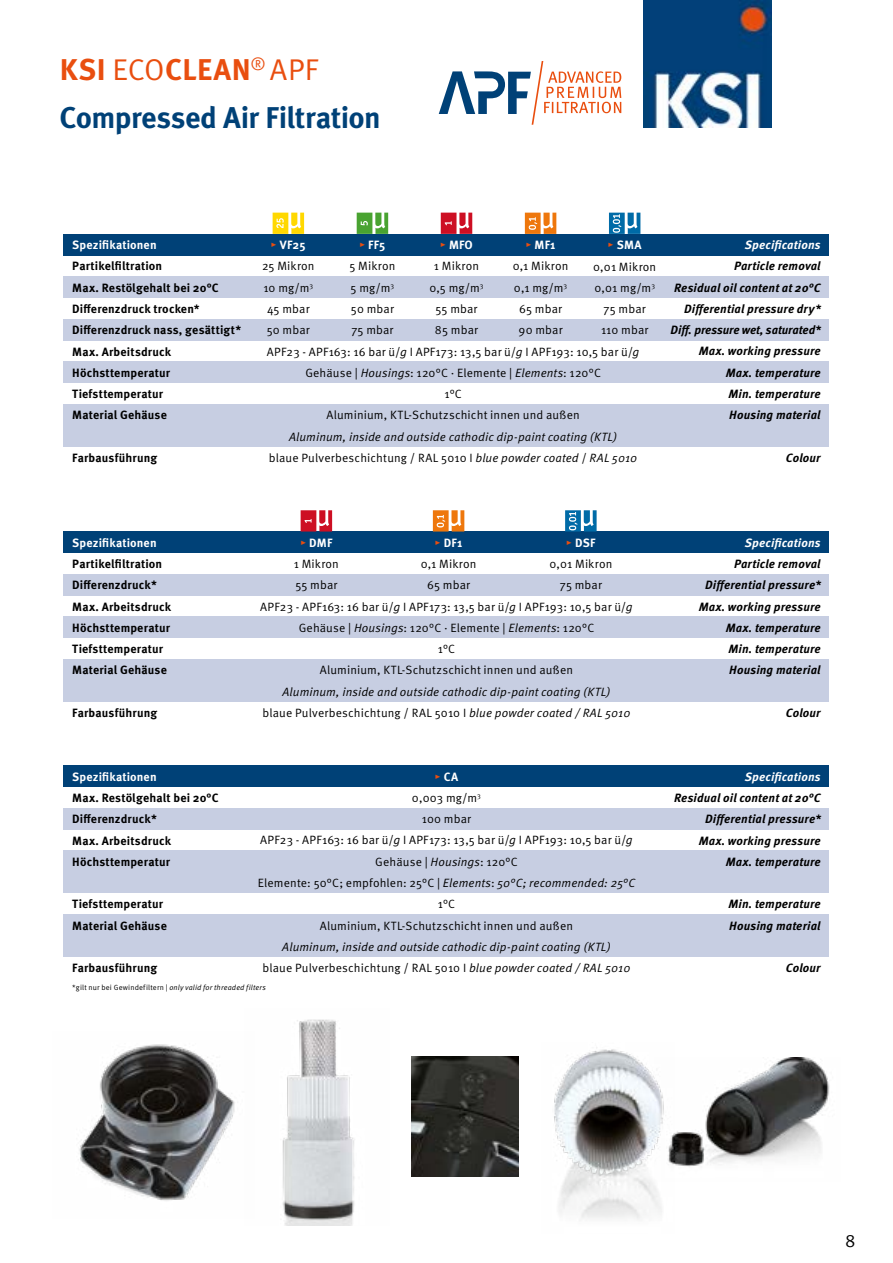
<style>
.page{position:relative;width:893px;height:1263px;background:#fff}
.page>*{position:absolute;margin:0;border:0;box-sizing:border-box;transform-origin:0 0}
.t1{font:700 30px/47.7px "Meta OT";letter-spacing:-.015em;color:#004177}
.t2{font:18px "Meta OT";color:#000}
.t3{font:12px/21.3px "Meta OT";letter-spacing:.01em;color:#000;text-align:center}
.t4{font:700 12px/21.3px "Meta OT";letter-spacing:.015em;color:#000}
.t5{font:italic 700 12px/21.3px "Meta OT";letter-spacing:.01em;color:#000;text-align:right}
.t6{font:italic 12px/21.3px "Meta OT";letter-spacing:.005em;color:#000;text-align:center}
.t7{font:700 12px "Meta OT";letter-spacing:.01em;color:#fff}
.t8{font:italic 700 12px "Meta OT";letter-spacing:.015em;color:#fff}
.t9{font:italic 7.5px "Meta OT";letter-spacing:.02em;color:#000}
.s1{color:#e94e0f}
.s2{font-weight:400;color:#e94e0f}
.s3{font-weight:700;color:#e94e0f}
.s4{font-weight:700;color:#fff}
.s5{font-style:italic}
.s6{font-style:normal}
</style>
<div class="page">
<img style="left:644px;top:0;width:127px;height:128px">
<svg style="left:439px;top:61px;width:182px;height:64px"></svg>
<img style="left:412px;top:1057px;width:107px;height:120px">
<img style="left:79px;top:1044px;width:156px;height:157px">
<img style="left:675px;top:1057px;width:155px;height:110px">
<img style="left:554px;top:1047px;width:121px;height:173px">
<img style="left:282px;top:1019px;width:73px;height:206px">
<div style="left:64px;top:234px;width:765px;height:21px;background:#004177"></div>
<div style="left:64px;top:276px;width:765px;height:22px;background:#c7cee2"></div>
<div style="left:64px;top:319px;width:765px;height:21px;background:#c7cee2"></div>
<div style="left:64px;top:361px;width:765px;height:22px;background:#c7cee2"></div>
<div style="left:64px;top:404px;width:765px;height:42px;background:#c7cee2"></div>
<svg style="left:609px;top:213px;width:31px;height:21px"></svg>
<svg style="left:357px;top:213px;width:31px;height:21px"></svg>
<svg style="left:273px;top:213px;width:31px;height:21px"></svg>
<svg style="left:441px;top:213px;width:31px;height:21px"></svg>
<svg style="left:525px;top:213px;width:31px;height:21px"></svg>
<div style="left:64px;top:659px;width:765px;height:43px;background:#c7cee2"></div>
<div style="left:64px;top:532px;width:765px;height:21px;background:#004177"></div>
<div style="left:64px;top:574px;width:765px;height:21px;background:#c7cee2"></div>
<div style="left:64px;top:617px;width:765px;height:21px;background:#c7cee2"></div>
<svg style="left:565px;top:510px;width:32px;height:21px"></svg>
<svg style="left:301px;top:510px;width:31px;height:21px"></svg>
<svg style="left:433px;top:510px;width:31px;height:21px"></svg>
<div style="left:64px;top:765px;width:765px;height:22px;background:#004177"></div>
<div style="left:64px;top:808px;width:765px;height:21px;background:#c7cee2"></div>
<div style="left:64px;top:850px;width:765px;height:43px;background:#c7cee2"></div>
<div style="left:64px;top:914px;width:765px;height:43px;background:#c7cee2"></div>
<h1 class="t1" style="left:60px;top:46px;width:323px"><span class="s1">KSI</span> <span class="s2">ECO</span><span class="s1">CLEAN</span><sup>®</sup> <span class="s2">APF<br></span>Compressed Air Filtration</h1>
<p class="t7" style="left:72px;top:237px;width:86px">Spezifikationen</p>
<p class="t4" style="left:72px;top:256px;width:171px">Partikelfiltration<br>Max. Restölgehalt bei 20°C<br>Differenzdruck trocken*<br>Differenzdruck nass, gesättigt*<br>Max. Arbeitsdruck<br>Höchsttemperatur<br>Tiefsttemperatur<br>Material Gehäuse</p>
<p class="t4" style="left:72px;top:447px;width:86px">Farbausführung</p>
<p class="t3" style="left:262px;top:234px;width:54px"><span class="s3">▸</span> <span class="s4">VF25<br></span>25 Mikron<br>10 mg/m<sup>3<br></sup>45 mbar<br>50 mbar</p>
<p class="t3" style="left:429px;top:234px;width:56px"><span class="s3">▸</span> <span class="s4">MFO<br></span>1 Mikron<br>0,5 mg/m<sup>3<br></sup>55 mbar<br>85 mbar</p>
<p class="t3" style="left:513px;top:234px;width:57px"><span class="s3">▸</span> <span class="s4">MF1<br></span>0,1 Mikron<br>0,1 mg/m<sup>3<br></sup>65 mbar<br>90 mbar</p>
<p class="t3" style="left:349px;top:234px;width:48px"><span class="s3">▸</span> <span class="s4">FF5<br></span>5 Mikron<br>5 mg/m<sup>3<br></sup>50 mbar<br>75 mbar</p>
<p class="t3" style="left:593px;top:235px;width:65px"><span class="s3">▸</span> <span class="s4">SMA<br></span>0,01 Mikron<br>0,01 mg/m<sup>3<br></sup>75 mbar<br>110 mbar</p>
<p class="t3" style="left:267px;top:341px;width:374px">APF23 - APF163: 16 bar ü/<span class="s5">g</span> I APF173: 13,5 bar ü/<span class="s5">g</span> I APF193: 10,5 bar ü/<span class="s5">g </span>Gehäuse | <span class="s5">Housings</span>: 120°C · Elemente | <span class="s5">Elements</span>: 120°C<br>1°C<br>Aluminium, KTL-Schutzschicht innen und außen</p>
<p class="t6" style="left:269px;top:426px;width:370px">Aluminum, inside and outside cathodic dip-paint coating (KTL)<br><span class="s6">blaue Pulverbeschichtung / RAL 5010 I</span> blue powder coated <span class="s6">/</span> RAL 5010</p>
<p class="t8" style="left:745px;top:238px;width:77px">Specifications</p>
<p class="t5" style="left:671px;top:256px;width:152px">Particle removal<br>Residual oil content at 20°C<br>Differential pressure dry*<br>Diff. pressure wet, saturated*<br>Max. working pressure<br>Max. temperature<br>Min. temperature<br>Housing material</p>
<p class="t5" style="left:786px;top:447px;width:36px">Colour</p>
<p class="t7" style="left:72px;top:535px;width:86px">Spezifikationen</p>
<p class="t4" style="left:72px;top:553px;width:100px">Partikelfiltration<br>Differenzdruck*<br>Max. Arbeitsdruck<br>Höchsttemperatur<br>Tiefsttemperatur<br>Material Gehäuse</p>
<p class="t4" style="left:72px;top:702px;width:86px">Farbausführung</p>
<p class="t3" style="left:294px;top:532px;width:47px"><span class="s3">▸</span> <span class="s4">DMF<br></span>1 Mikron<br>55 mbar</p>
<p class="t3" style="left:421px;top:532px;width:57px"><span class="s3">▸</span> <span class="s4">DF1<br></span>0,1 Mikron<br>65 mbar</p>
<p class="t3" style="left:549px;top:532px;width:65px"><span class="s3">▸</span> <span class="s4">DSF<br></span>0,01 Mikron<br>75 mbar</p>
<p class="t3" style="left:260px;top:596px;width:374px">APF23 - APF163: 16 bar ü/<span class="s5">g</span> I APF173: 13,5 bar ü/<span class="s5">g</span> I APF193: 10,5 bar ü/<span class="s5">g </span>Gehäuse | <span class="s5">Housings</span>: 120°C · Elemente | <span class="s5">Elements</span>: 120°C<br>1°C<br>Aluminium, KTL-Schutzschicht innen und außen</p>
<p class="t6" style="left:262px;top:681px;width:370px">Aluminum, inside and outside cathodic dip-paint coating (KTL)<br><span class="s6">blaue Pulverbeschichtung / RAL 5010 I</span> blue powder coated / RAL 5010</p>
<p class="t7" style="left:72px;top:769px;width:86px">Spezifikationen</p>
<p class="t4" style="left:72px;top:787px;width:148px">Max. Restölgehalt bei 20°C<br>Differenzdruck*<br>Max. Arbeitsdruck<br>Höchsttemperatur</p>
<p class="t4" style="left:72px;top:893px;width:96px">Tiefsttemperatur<br>Material Gehäuse</p>
<p class="t4" style="left:72px;top:957px;width:86px">Farbausführung</p>
<p class="t3" style="left:258px;top:766px;width:379px"><span class="s3">▸</span> <span class="s4">CA<br></span>0,003 mg/m<sup>3<br></sup>100 mbar<br>APF23 - APF163: 16 bar ü/<span class="s5">g</span> I APF173: 13,5 bar ü/<span class="s5">g</span> I APF193: 10,5 bar ü/<span class="s5">g<br></span>Gehäuse | <span class="s5">Housings</span>: 120°C<br>Elemente: 50°C; empfohlen: 25°C | <span class="s5">Elements</span>: <span class="s5">50°C; recommended: 25°C<br></span>1°C<br>Aluminium, KTL-Schutzschicht innen und außen</p>
<p class="t6" style="left:262px;top:936px;width:370px">Aluminum, inside and outside cathodic dip-paint coating (KTL)<br><span class="s6">blaue Pulverbeschichtung / RAL 5010 I</span> blue powder coated / RAL 5010</p>
<p class="t9" style="left:72px;top:982px;width:195px"><span class="s6">*gilt nur bei Gewindefiltern |</span> only valid for threaded filters</p>
<p class="t8" style="left:745px;top:535px;width:77px">Specifications</p>
<p class="t5" style="left:699px;top:553px;width:123px">Particle removal<br>Differential pressure*<br>Max. working pressure<br>Max. temperature<br>Min. temperature<br>Housing material</p>
<p class="t5" style="left:786px;top:702px;width:36px">Colour</p>
<p class="t8" style="left:745px;top:769px;width:77px">Specifications</p>
<p class="t5" style="left:674px;top:787px;width:148px">Residual oil content at 20°C<br>Differential pressure*<br>Max. working pressure<br>Max. temperature</p>
<p class="t5" style="left:728px;top:894px;width:94px;text-align:left">Min. temperature<br>Housing material</p>
<p class="t5" style="left:786px;top:957px;width:36px">Colour</p>
<h2 class="t2" style="left:845px;top:1230px;width:12px">8</h2>
</div>
